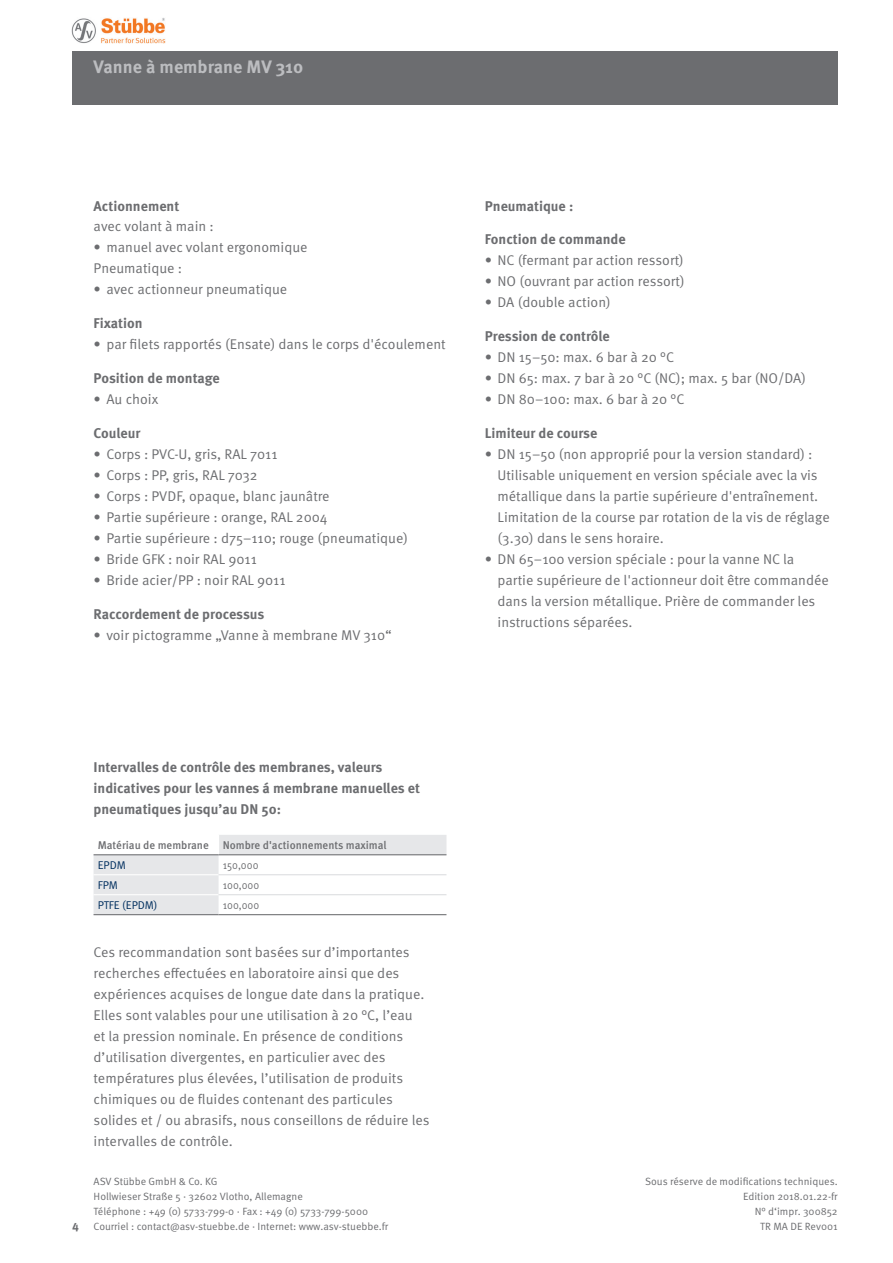
<style>
.page{position:relative;width:893px;height:1263px;background:#fff}
.page>*{position:absolute;margin:0;border:0;box-sizing:border-box;transform-origin:0 0}
.t1{font:700 18px "Meta Pro";color:#bcbdc0}
.t2{font:14.1px/21px "Meta Pro Norm";color:#6c6d70}
.t3{font:700 14.1px/21px "Meta Pro";color:#6c6d70}
.t4{font:700 12px "Meta Pro";color:#6c6d70}
.t5{font:500 11.25px "Meta Pro";color:#6c6d70}
.t6{font:11.25px "Meta Pro Norm";color:#6c6d70;scale:.9 1}
.t7{font:11.25px "Meta Pro Norm";color:#002e5e}
.t8{font:10.5px/15px "Meta Pro Norm";color:#6c6d70}
</style>
<div class="page">
<div style="left:72px;top:51px;width:766px;height:53px;background:#6c6d70"></div>
<img style="left:72px;top:18px;width:94px;height:26px">
<svg style="left:94px;top:835px;width:352px;height:79px"></svg>
<hr style="left:219px;top:854px;width:227px;height:1px;background:#6c6d70">
<hr style="left:94px;top:874px;width:125px;height:1px;background:#fff">
<hr style="left:94px;top:894px;width:125px;height:1px;background:#fff">
<hr style="left:219px;top:874px;width:227px;height:1px;background:#dcdddf">
<hr style="left:219px;top:894px;width:227px;height:1px;background:#dcdddf">
<hr style="left:94px;top:914px;width:125px;height:1px;background:#6c6d70">
<hr style="left:219px;top:914px;width:227px;height:1px;background:#6c6d70">
<hr style="left:94px;top:854px;width:125px;height:1px;background:#6c6d70">
<p class="t1" style="left:94px;top:53px;width:211px">Vanne à membrane MV 310</p>
<p class="t3" style="left:94px;top:194px;width:87px">Actionnement</p>
<p class="t2" style="left:94px;top:215px;width:122px">avec volant à main :</p>
<p class="t2" style="left:94px;top:236px;width:215px">• manuel avec volant ergonomique<br>Pneumatique :</p>
<p class="t2" style="left:94px;top:278px;width:195px">• avec actionneur pneumatique</p>
<p class="t3" style="left:94px;top:312px;width:50px">Fixation</p>
<p class="t2" style="left:94px;top:333px;width:354px">• par filets rapportés (Ensate) dans le corps d'écoulement</p>
<p class="t3" style="left:94px;top:367px;width:128px">Position de montage</p>
<p class="t2" style="left:94px;top:388px;width:66px">• Au choix</p>
<p class="t3" style="left:94px;top:421px;width:48px">Couleur</p>
<p class="t2" style="left:94px;top:442px;width:185px">• Corps : PVC-U, gris, RAL 7011</p>
<p class="t2" style="left:94px;top:463px;width:166px">• Corps : PP, gris, RAL 7032</p>
<p class="t2" style="left:94px;top:484px;width:237px">• Corps : PVDF, opaque, blanc jaunâtre</p>
<p class="t2" style="left:94px;top:505px;width:235px">• Partie supérieure : orange, RAL 2004</p>
<p class="t2" style="left:94px;top:526px;width:316px">• Partie supérieure : d75–110; rouge (pneumatique)</p>
<p class="t2" style="left:94px;top:547px;width:165px">• Bride GFK : noir RAL 9011</p>
<p class="t2" style="left:94px;top:568px;width:193px">• Bride acier/PP : noir RAL 9011</p>
<p class="t3" style="left:94px;top:602px;width:172px">Raccordement de processus</p>
<p class="t2" style="left:94px;top:623px;width:300px">• voir pictogramme „Vanne à membrane MV 310“</p>
<p class="t3" style="left:485px;top:194px;width:90px">Pneumatique :</p>
<p class="t3" style="left:485px;top:228px;width:142px">Fonction de commande</p>
<p class="t2" style="left:485px;top:249px;width:201px">• NC (fermant par action ressort)</p>
<p class="t2" style="left:485px;top:270px;width:201px">• NO (ouvrant par action ressort)</p>
<p class="t2" style="left:485px;top:291px;width:128px">• DA (double action)</p>
<p class="t3" style="left:485px;top:325px;width:127px">Pression de contrôle</p>
<p class="t2" style="left:485px;top:346px;width:191px">• DN 15–50: max. 6 bar à 20 °C</p>
<p class="t2" style="left:485px;top:367px;width:323px">• DN 65: max. 7 bar à 20 °C (NC); max. 5 bar (NO/DA)</p>
<p class="t2" style="left:485px;top:388px;width:201px">• DN 80–100: max. 6 bar à 20 °C</p>
<p class="t3" style="left:485px;top:421px;width:114px">Limiteur de course</p>
<p class="t2" style="left:497px;top:442px;width:334px;text-indent:-13px">• DN 15–50 (non approprié pour la version standard) :<br>Utilisable uniquement en version spéciale avec la vis métallique dans la partie supérieure d'entraînement.<br>Limitation de la course par rotation de la vis de réglage (3.30) dans le sens horaire.</p>
<p class="t2" style="left:497px;top:547px;width:333px;text-indent:-13px">• DN 65–100 version spéciale : pour la vanne NC la partie supérieure de l'actionneur doit être commandée dans la version métallique. Prière de commander les instructions séparées.</p>
<p class="t4" style="left:72px;top:1217px;width:8px">4</p>
<p class="t3" style="left:94px;top:755px;width:328px">Intervalles de contrôle des membranes, valeurs indicatives pour les vannes á membrane manuelles et pneumatiques jusqu’au DN 50:</p>
<p class="t5" style="left:98px;top:836px;width:290px">Matériau de membrane Nombre d'actionnements maximal</p>
<p class="t7" style="left:98px;top:856px;width:30px">EPDM</p>
<p class="t6" style="left:223px;top:856px;width:41px">150,000</p>
<p class="t7" style="left:98px;top:876px;width:22px">FPM</p>
<p class="t6" style="left:223px;top:876px;width:42px">100,000</p>
<p class="t7" style="left:98px;top:896px;width:61px">PTFE (EPDM)</p>
<p class="t6" style="left:223px;top:896px;width:42px">100,000</p>
<p class="t2" style="left:94px;top:941px;width:337px">Ces recommandation sont basées sur d’importantes recherches effectuées en laboratoire ainsi que des expériences acquises de longue date dans la pratique.<br>Elles sont valables pour une utilisation à 20 °C, l’eau<br>et la pression nominale. En présence de conditions d’utilisation divergentes, en particulier avec des températures plus élevées, l’utilisation de produits chimiques ou de fluides contenant des particules solides et / ou abrasifs, nous conseillons de réduire les intervalles de contrôle.</p>
<p class="t8" style="left:94px;top:1173px;width:296px">ASV Stübbe GmbH &amp; Co. KG<br>Hollwieser Straße 5 · 32602 Vlotho, Allemagne<br>Téléphone : +49 (0) 5733-799-0 · Fax : +49 (0) 5733-799-5000<br>Courriel : contact@asv-stuebbe.de · Internet: www.asv-stuebbe.fr</p>
<p class="t8" style="left:645px;top:1173px;width:194px;text-align:right">Sous réserve de modifications techniques.<br>Edition 2018.01.22-fr<br>N° d‘impr. 300852<br>TR MA DE Rev001</p>
</div>
